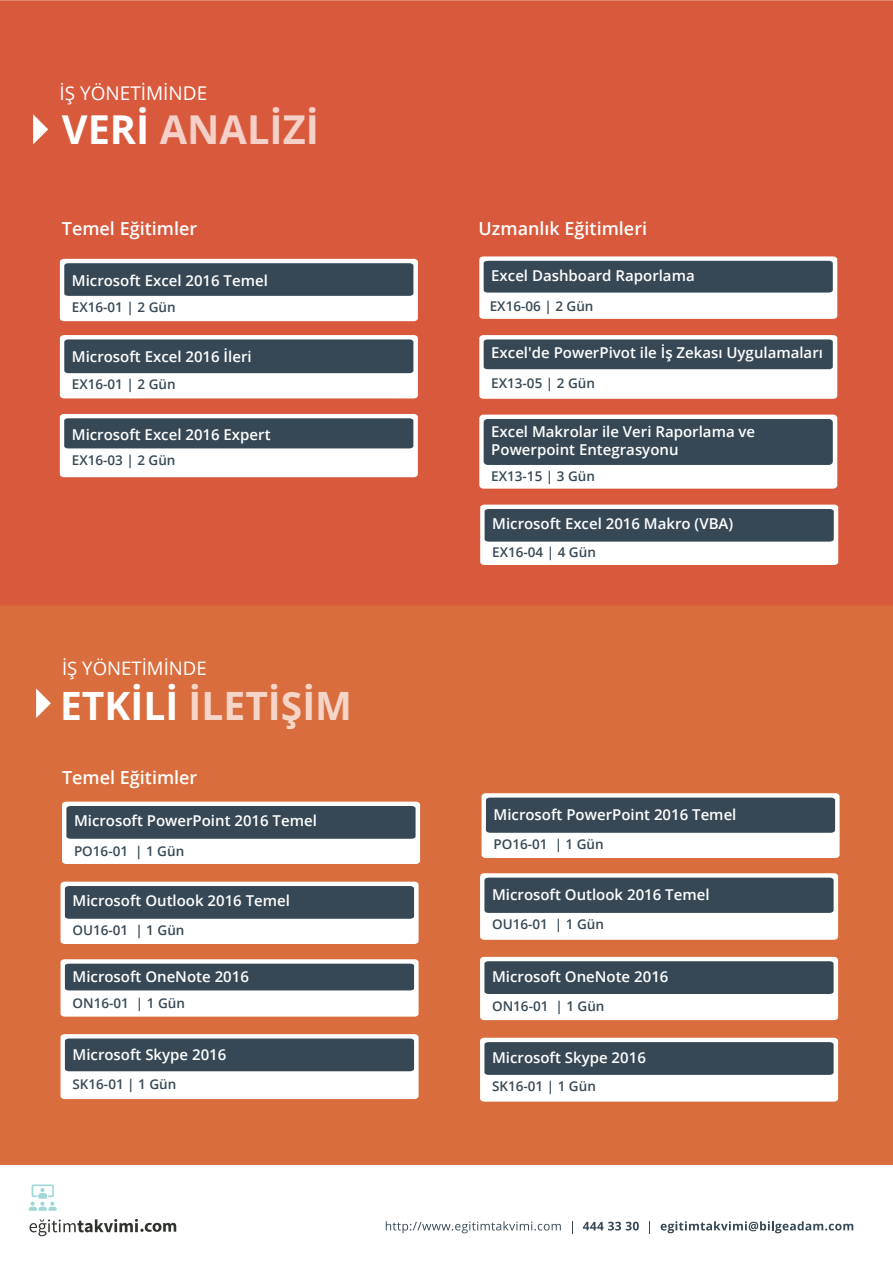
<style>
.page{position:relative;width:893px;height:1263px;background:#fff}
.page>*{position:absolute;margin:0;border:0;box-sizing:border-box;transform-origin:0 0}
.t1{font:700 39.75px "Open Sans";color:rgb(255 255 255/.72)}
.t2{font:700 39px "Open Sans";color:rgb(255 255 255/.72)}
.t3{font:18.9px "Open Sans";color:#fff}
.t4{font:18.6px "Open Sans";color:#fff}
.t5{font:600 18px "Open Sans";color:#fff}
.t6{font:600 15px/18px "Open Sans";color:#fff}
.t7{font:600 13.5px "Open Sans";color:#364855}
.s1{color:#fff}
</style>
<div class="page">
<div style="left:0;top:0;width:893px;height:605px;background:#d9593d"></div>
<div style="left:0;top:605px;width:893px;height:560px;background:#d96d3d"></div>
<svg style="left:386px;top:1221px;width:175px;height:12px"></svg>
<svg style="left:572px;top:1221px;width:1px;height:12px"></svg>
<svg style="left:583px;top:1222px;width:56px;height:8px"></svg>
<svg style="left:649px;top:1221px;width:1px;height:12px"></svg>
<svg style="left:661px;top:1221px;width:192px;height:12px"></svg>
<svg style="left:29px;top:1184px;width:28px;height:27px"></svg>
<svg style="left:30px;top:1219px;width:146px;height:17px"></svg>
<svg style="left:33px;top:114px;width:15px;height:30px"></svg>
<svg style="left:36px;top:688px;width:15px;height:30px"></svg>
<svg style="left:60px;top:414px;width:358px;height:63px"></svg>
<svg style="left:60px;top:259px;width:358px;height:62px"></svg>
<svg style="left:60px;top:335px;width:358px;height:63px"></svg>
<svg style="left:479px;top:256px;width:358px;height:63px"></svg>
<svg style="left:479px;top:335px;width:358px;height:64px"></svg>
<div style="left:479px;top:415px;width:358px;height:74px;background:#fff;border-radius:4px"></div>
<div style="left:484px;top:419px;width:349px;height:46px;background:#364855;border-radius:4px"></div>
<svg style="left:480px;top:505px;width:358px;height:60px"></svg>
<svg style="left:482px;top:793px;width:358px;height:65px;background:#949da4"></svg>
<svg style="left:480px;top:873px;width:358px;height:67px;background:#979fa6"></svg>
<svg style="left:480px;top:957px;width:358px;height:63px;background:#99a2a8"></svg>
<svg style="left:480px;top:1038px;width:358px;height:63px;background:#99a2a8"></svg>
<svg style="left:62px;top:802px;width:358px;height:62px;background:#97a0a7"></svg>
<svg style="left:61px;top:882px;width:358px;height:62px;background:#97a0a7"></svg>
<svg style="left:61px;top:959px;width:358px;height:57px;background:#a2aaaf"></svg>
<svg style="left:61px;top:1034px;width:358px;height:65px;background:#9ca4aa"></svg>
<p class="t3" style="left:60px;top:80px;width:149px">İŞ YÖNETİMİNDE</p>
<h1 class="t1" style="left:62px;top:101px;width:259px"><span class="s1">VERİ</span> ANALİZİ</h1>
<p class="t5" style="left:62px;top:216px;width:137px">Temel Eğitimler</p>
<p class="t6" style="left:72px;top:271px;width:198px">Microsoft Excel 2016 Temel</p>
<p class="t7" style="left:72px;top:297px;width:105px">EX16-01 | 2 Gün</p>
<p class="t6" style="left:72px;top:347px;width:181px">Microsoft Excel 2016 İleri</p>
<p class="t7" style="left:72px;top:375px;width:105px">EX16-01 | 2 Gün</p>
<p class="t6" style="left:72px;top:425px;width:200px">Microsoft Excel 2016 Expert</p>
<p class="t7" style="left:72px;top:451px;width:105px">EX16-03 | 2 Gün</p>
<p class="t4" style="left:62px;top:655px;width:146px">İŞ YÖNETİMİNDE</p>
<h2 class="t2" style="left:60px;top:678px;width:294px"><span class="s1">ETKİLİ</span> İLETİŞİM</h2>
<p class="t5" style="left:62px;top:765px;width:137px">Temel Eğitimler</p>
<p class="t6" style="left:74px;top:811px;width:244px">Microsoft PowerPoint 2016 Temel</p>
<p class="t7" style="left:74px;top:842px;width:112px">PO16-01 | 1 Gün</p>
<p class="t6" style="left:73px;top:891px;width:219px">Microsoft Outlook 2016 Temel</p>
<p class="t7" style="left:73px;top:920px;width:113px">OU16-01 | 1 Gün</p>
<p class="t6" style="left:73px;top:967px;width:178px">Microsoft OneNote 2016</p>
<p class="t7" style="left:73px;top:993px;width:114px">ON16-01 | 1 Gün</p>
<p class="t6" style="left:73px;top:1045px;width:155px">Microsoft Skype 2016</p>
<p class="t7" style="left:73px;top:1074px;width:105px">SK16-01 | 1 Gün</p>
<p class="t5" style="left:478px;top:216px;width:170px">Uzmanlık Eğitimleri</p>
<p class="t6" style="left:491px;top:266px;width:205px">Excel Dashboard Raporlama</p>
<p class="t7" style="left:490px;top:297px;width:105px">EX16-06 | 2 Gün</p>
<p class="t6" style="left:491px;top:343px;width:333px">Excel'de PowerPivot ile İş Zekası Uygulamaları</p>
<p class="t7" style="left:491px;top:374px;width:105px">EX13-05 | 2 Gün</p>
<p class="t6" style="left:491px;top:422px;width:265px">Excel Makrolar ile Veri Raporlama ve<br>Powerpoint Entegrasyonu</p>
<p class="t7" style="left:491px;top:467px;width:105px">EX13-15 | 3 Gün</p>
<p class="t6" style="left:492px;top:514px;width:243px">Microsoft Excel 2016 Makro (VBA)</p>
<p class="t7" style="left:492px;top:543px;width:105px">EX16-04 | 4 Gün</p>
<p class="t6" style="left:494px;top:805px;width:244px">Microsoft PowerPoint 2016 Temel</p>
<p class="t7" style="left:494px;top:835px;width:112px">PO16-01 | 1 Gün</p>
<p class="t6" style="left:492px;top:885px;width:219px">Microsoft Outlook 2016 Temel</p>
<p class="t7" style="left:492px;top:915px;width:113px">OU16-01 | 1 Gün</p>
<p class="t6" style="left:492px;top:968px;width:178px">Microsoft OneNote 2016</p>
<p class="t7" style="left:492px;top:997px;width:114px">ON16-01 | 1 Gün</p>
<p class="t6" style="left:492px;top:1048px;width:155px">Microsoft Skype 2016</p>
<p class="t7" style="left:492px;top:1076px;width:105px">SK16-01 | 1 Gün</p>
</div>
